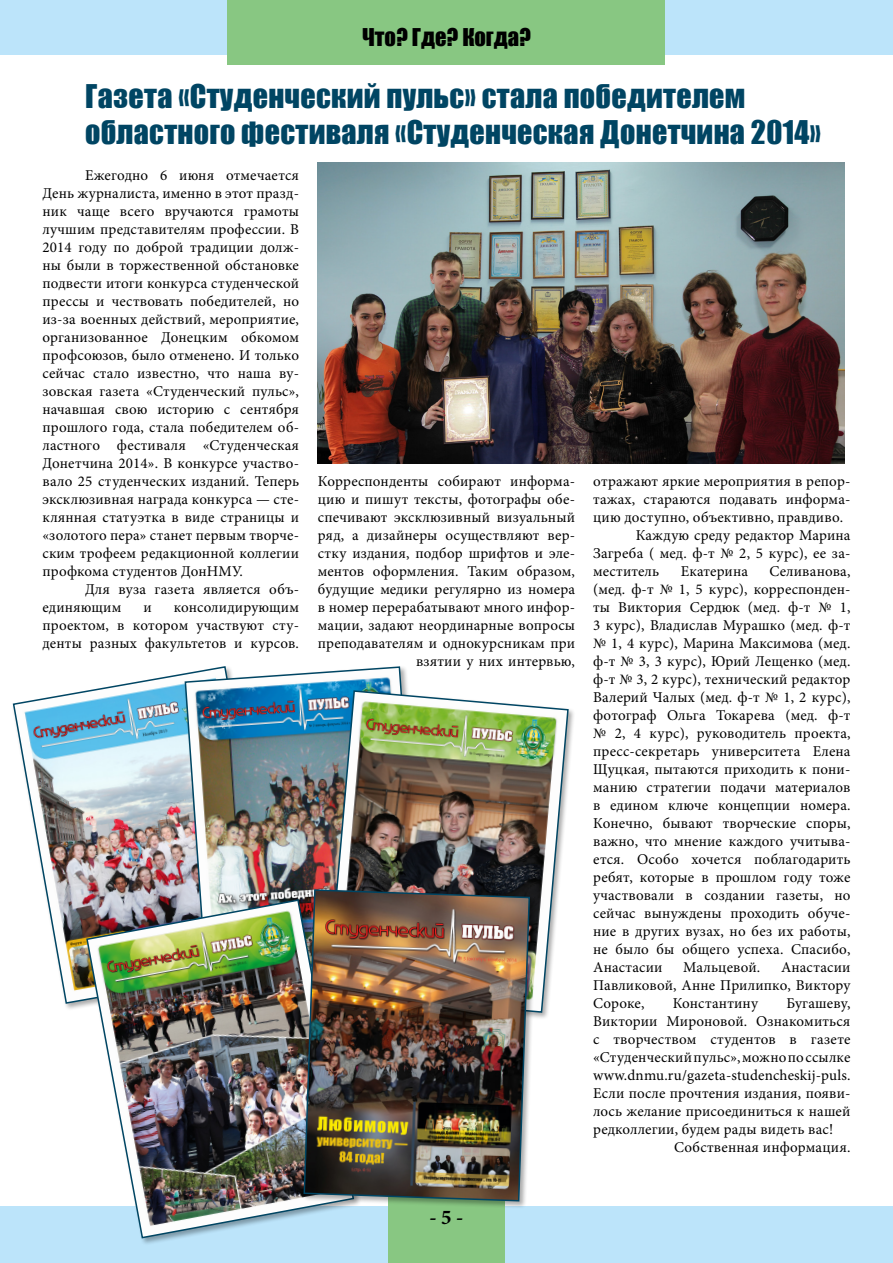
<style>
.page{position:relative;width:893px;height:1263px;background:#fff}
.page>*{position:absolute;margin:0;border:0;box-sizing:border-box;transform-origin:0 0}
.t1{font:30px/36px "Impact";letter-spacing:.01em;color:#004563}
.t2{font:22.5px "Impact";color:#000}
.t3{font:700 21px "Minion Pro";color:#000}
.t4{font:15px/18px "Minion Pro";letter-spacing:.01em;color:#000;text-align:justify}
</style>
<div class="page">
<div style="left:0;top:1206px;width:893px;height:57px;background:#bce4fa"></div>
<div style="left:388px;top:1193px;width:117px;height:70px;background:#88c782"></div>
<div style="left:0;top:0;width:893px;height:54px;background:#bce4fa"></div>
<div style="left:228px;top:0;width:437px;height:65px;background:#88c782"></div>
<img style="left:318px;top:162px;width:527px;height:301px">
<img style="left:12px;top:673px;width:171px;height:332px">
<img style="left:184px;top:666px;width:224px;height:232px">
<div style="left:326px;top:689px;width:250px;height:331px;background:#000;opacity:.33"></div>
<img style="left:326px;top:689px;width:244px;height:325px">
<img style="left:85px;top:898px;width:249px;height:341px">
<div style="left:302px;top:888px;width:235px;height:321px;background:#000;opacity:.33"></div>
<img style="left:303px;top:888px;width:228px;height:314px">
<h2 class="t2" style="left:362px;top:20px;width:170px">Что? Где? Когда?</h2>
<h1 class="t1" style="left:85px;top:77px;width:737px">Газета «Студенческий пульс» стала победителем областного фестиваля «Студенческая Донетчина 2014»</h1>
<p class="t4" style="left:43px;top:166px;width:258px;text-indent:43px">Ежегодно 6 июня отмечается День журналиста, именно в этот празд&shy;ник чаще всего вручаются грамоты лучшим представителям профессии. В 2014 году по доброй традиции долж&shy;ны были в торжественной обстановке подвести итоги конкурса студенческой прессы и чествовать победителей, но из-за военных действий, мероприятие, организованное Донецким обкомом профсоюзов, было отменено. И только сейчас стало известно, что наша ву&shy;зовская газета «Студенческий пульс», начавшая свою историю с сентября прошлого года, стала победителем об&shy;ластного фестиваля «Студенческая Донетчина 2014». В конкурсе участво&shy;вало 25 студенческих изданий. Теперь эксклюзивная награда конкурса — сте&shy;клянная статуэтка в виде страницы и «золотого пера» станет первым творче&shy;ским трофеем редакционной коллегии профкома студентов ДонНМУ.</p>
<p class="t4" style="left:43px;top:580px;width:258px;text-indent:43px">Для вуза газета является объ&shy;единяющим</p>
<p class="t4" style="left:43px;top:598px;width:258px;text-indent:131px">консолидирующим проектом, в котором участвуют сту&shy;денты разных факультетов и курсов.</p>
<p class="t4" style="left:143px;top:598px;width:10px">и</p>
<p class="t4" style="left:318px;top:472px;width:259px;text-align:right">Корреспонденты собирают информа&shy;цию и пишут тексты, фотографы обе&shy;спечивают эксклюзивный визуальный ряд, а дизайнеры осуществляют вер&shy;стку издания, подбор шрифтов и эле&shy;ментов оформления. Таким образом, будущие медики регулярно из номера в номер перерабатывают много инфор&shy;мации, задают неординарные вопросы преподавателям и однокурсникам при взятии у них интервью,</p>
<p class="t4" style="left:593px;top:472px;width:259px">отражают яркие мероприятия в репор-</p>
<p class="t4" style="left:593px;top:490px;width:259px">тажах, стараются подавать информа-</p>
<p class="t4" style="left:593px;top:508px;width:252px">цию доступно, объективно, правдиво.</p>
<p class="t4" style="left:636px;top:526px;width:216px">Каждую среду редактор Марина</p>
<p class="t4" style="left:593px;top:544px;width:259px">Загреба ( мед. ф-т № 2, 5 курс), ее за-</p>
<p class="t4" style="left:593px;top:562px;width:68px">меститель</p>
<p class="t4" style="left:681px;top:562px;width:69px">Екатерина</p>
<p class="t4" style="left:593px;top:562px;width:259px;text-indent:176px">Селиванова, (мед. ф-т № 1, 5 курс), корреспонден&shy;ты Виктория Сердюк (мед. ф-т № 1, 3 курс), Владислав Мурашко (мед. ф-т № 1, 4 курс), Марина Максимова (мед. ф-т № 3, 3 курс), Юрий Лещенко (мед. ф-т № 3, 2 курс), технический редактор Валерий Чалых (мед. ф-т № 1, 2 курс), фотограф Ольга Токарева (мед. ф-т № 2, 4 курс), руководитель проекта, пресс-секретарь университета Елена Щуцкая, пытаются приходить к пони&shy;манию стратегии подачи материалов в едином ключе концепции номера.<br>Конечно, бывают творческие споры, важно, что мнение каждого учитыва&shy;ется. Особо хочется поблагодарить ребят, которые в прошлом году тоже участвовали в создании газеты, но сейчас вынуждены проходить обуче&shy;ние в других вузах, но без их работы, не было бы общего успеха. Спасибо, Анастасии</p>
<p class="t4" style="left:593px;top:958px;width:259px;text-indent:188px">Анастасии Павликовой, Анне Прилипко, Виктору Сороке,</p>
<p class="t4" style="left:683px;top:958px;width:79px">Мальцевой.</p>
<p class="t4" style="left:673px;top:994px;width:87px">Константину</p>
<p class="t4" style="left:786px;top:994px;width:66px">Бугашеву,</p>
<p class="t4" style="left:593px;top:1012px;width:259px">Виктории Мироновой. Ознакомиться</p>
<p class="t4" style="left:593px;top:1030px;width:259px">с творчеством студентов в газете</p>
<p class="t4" style="left:593px;top:1048px;width:259px">«Студенческий пульс», можно по ссылке</p>
<p class="t4" style="left:593px;top:1066px;width:259px">www.dnmu.ru/gazeta-studencheskij-puls.</p>
<p class="t4" style="left:593px;top:1084px;width:259px">Если после прочтения издания, появи-</p>
<p class="t4" style="left:593px;top:1102px;width:259px">лось желание присоединиться к нашей</p>
<p class="t4" style="left:593px;top:1120px;width:242px">редколлегии, будем рады видеть вас!</p>
<p class="t4" style="left:674px;top:1138px;width:178px">Собственная информация.</p>
<h3 class="t3" style="left:429px;top:1202px;width:35px">- 5 -</h3>
</div>
